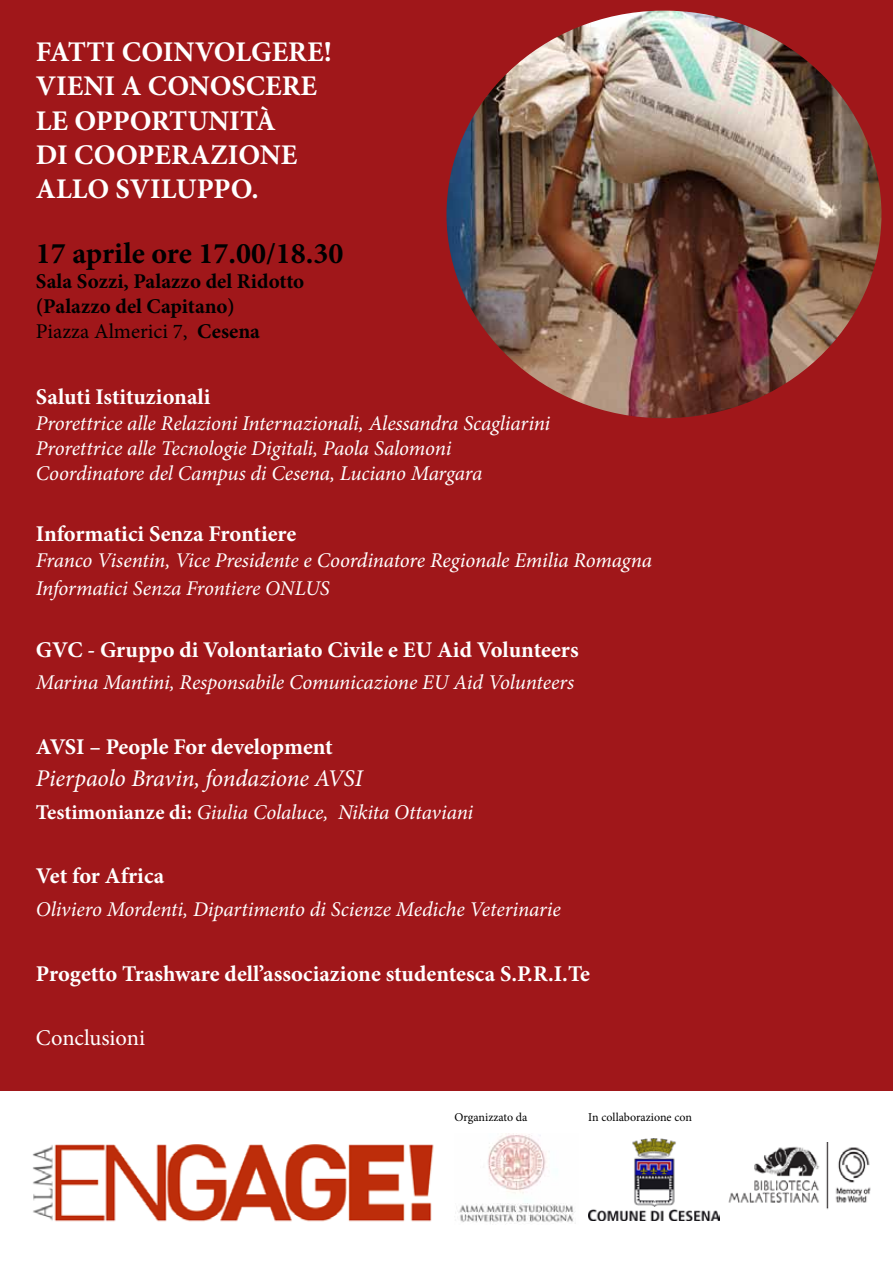
<style>
.page{position:relative;width:893px;height:1263px;background:#fff}
.page>*{position:absolute;margin:0;border:0;box-sizing:border-box;transform-origin:0 0}
.t1{font:700 30px "Minion Pro";color:#000}
.t2{font:700 28.5px/34.2px "Minion Pro";color:#fff}
.t3{font:italic 24px "Minion Pro";letter-spacing:-.005em;color:#fff}
.t4{font:700 22.5px "Minion Pro";letter-spacing:-.005em;color:#fff}
.t5{font:22.5px "Minion Pro";letter-spacing:-.005em;color:#fff}
.t6{font:italic 21px/25.2px "Minion Pro";letter-spacing:-.01em;color:#fff}
.t7{font:700 21px/25.2px "Minion Pro";color:#000}
.t8{font:12px "Minion Pro";color:#000}
.s1{font-weight:400}
.s2{font-weight:700;font-style:normal}
</style>
<div class="page">
<div style="left:0;top:0;width:893px;height:1091px;background:#a0171a"></div>
<img style="left:446px;top:11px;width:435px;height:407px">
<img style="left:32px;top:1144px;width:402px;height:78px">
<img style="left:588px;top:1138px;width:132px;height:82px">
<img style="left:728px;top:1142px;width:143px;height:68px">
<img style="left:458px;top:1134px;width:118px;height:90px">
<h2 class="t2" style="left:36px;top:35px;width:297px">FATTI COINVOLGERE!<br>VIENI A CONOSCERE<br>LE OPPORTUNITÀ<br>DI COOPERAZIONE<br>ALLO SVILUPPO.</h2>
<h1 class="t1" style="left:36px;top:232px;width:309px">17 aprile ore 17.00/18.30</h1>
<p class="t7" style="left:36px;top:268px;width:270px">Sala Sozzi, Palazzo del Ridotto (Palazzo del Capitano)<br><span class="s1">Piazza Almerici 7,</span> Cesena</p>
<p class="t4" style="left:36px;top:381px;width:176px">Saluti Istituzionali</p>
<p class="t6" style="left:36px;top:410px;width:516px">Prorettrice alle Relazioni Internazionali, Alessandra Scagliarini<br>Prorettrice alle Tecnologie Digitali, Paola Salomoni<br>Coordinatore del Campus di Cesena, Luciano Margara</p>
<p class="t4" style="left:36px;top:518px;width:262px">Informatici Senza Frontiere</p>
<p class="t6" style="left:36px;top:545px;width:618px;line-height:28.8px">Franco Visentin, Vice Presidente e Coordinatore Regionale Emilia Romagna<br>Informatici Senza Frontiere ONLUS</p>
<p class="t4" style="left:36px;top:633px;width:544px">GVC - Gruppo di Volontariato Civile e EU Aid Volunteers</p>
<p class="t6" style="left:36px;top:669px;width:540px">Marina Mantini, Responsabile Comunicazione EU Aid Volunteers</p>
<p class="t4" style="left:36px;top:731px;width:298px">AVSI – People For development</p>
<p class="t3" style="left:36px;top:762px;width:328px">Pierpaolo Bravin, fondazione AVSI</p>
<p class="t6" style="left:36px;top:799px;width:439px"><span class="s2">Testimonianze di:</span> Giulia Colaluce, Nikita Ottaviani</p>
<p class="t4" style="left:36px;top:860px;width:130px">Vet for Africa</p>
<p class="t6" style="left:36px;top:896px;width:526px">Oliviero Mordenti, Dipartimento di Scienze Mediche Veterinarie</p>
<p class="t4" style="left:36px;top:957px;width:555px">Progetto Trashware dell’associazione studentesca S.P.R.I.Te</p>
<p class="t5" style="left:36px;top:1023px;width:111px">Conclusioni</p>
<p class="t8" style="left:454px;top:1109px;width:75px">Organizzato da</p>
<p class="t8" style="left:588px;top:1109px;width:105px">In collaborazione con</p>
</div>
